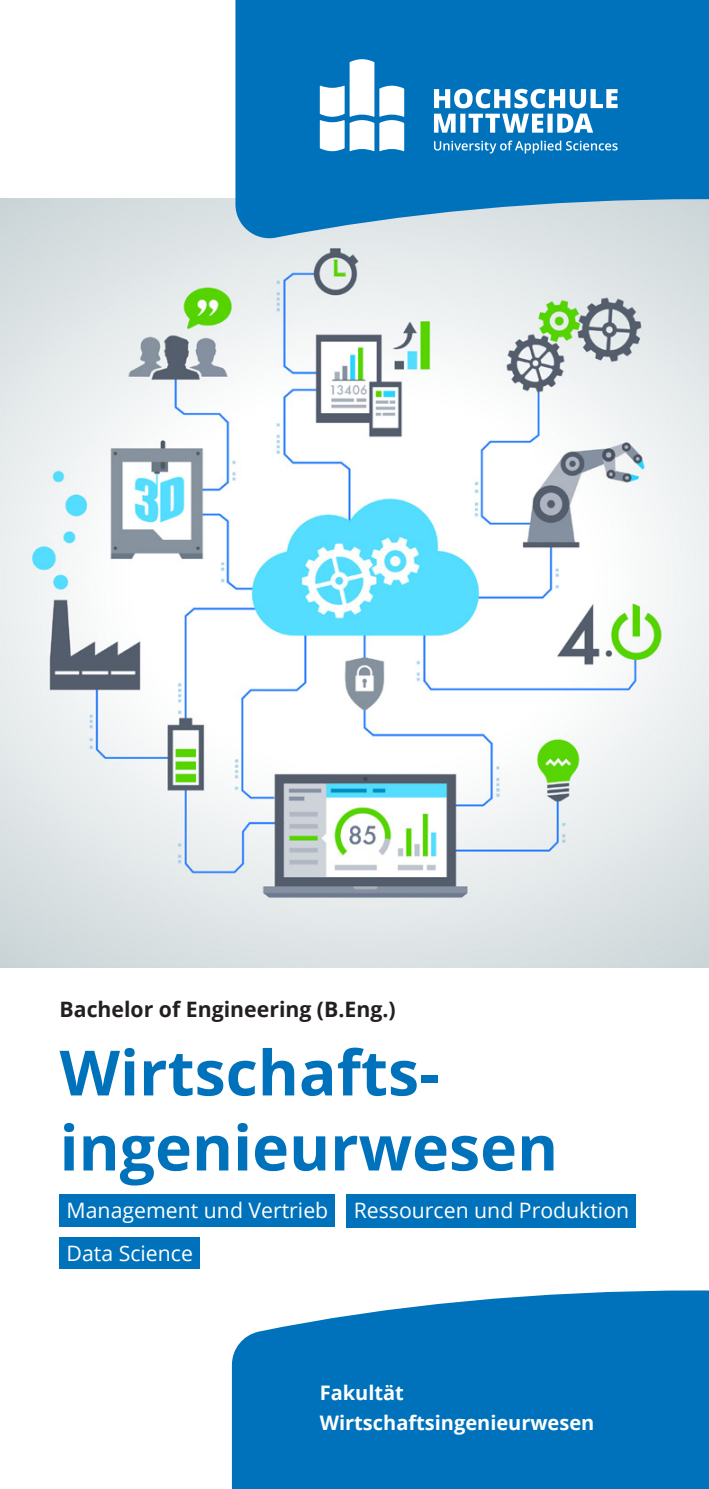
<style>
.page{position:relative;width:709px;height:1489px;background:#fff}
.page>*{position:absolute;margin:0;border:0;box-sizing:border-box;transform-origin:0 0}
.t1{font:700 62.5px/75px "Open Sans";color:#0072bc}
.t2{font:21.25px/43px "Open Sans";color:#fff}
.t3{font:700 21.25px "Open Sans";color:#231f20}
.t4{font:700 20px/30px "Open Sans";color:#fff}
</style>
<div class="page">
<img style="left:0;top:198px;width:709px;height:769px">
<svg style="left:235px;top:0;width:474px;height:238px;background:#1b80c0"></svg>
<svg style="left:232px;top:1290px;width:477px;height:198px;background:#137dc1"></svg>
<svg style="left:320px;top:59px;width:84px;height:92px"></svg>
<svg style="left:434px;top:89px;width:183px;height:19px"></svg>
<svg style="left:434px;top:114px;width:159px;height:19px"></svg>
<svg style="left:434px;top:140px;width:183px;height:13px;background:#3e94cc"></svg>
<div style="left:60px;top:1194px;width:275px;height:32px;background:#0072bc"></div>
<div style="left:346px;top:1194px;width:290px;height:33px;background:#0072bc"></div>
<div style="left:60px;top:1237px;width:140px;height:31px;background:#0072bc"></div>
<p class="t3" style="left:60px;top:994px;width:337px">Bachelor of Engineering (B.Eng.)</p>
<h1 class="t1" style="left:60px;top:1033px;width:500px">Wirtschafts&shy;ingenieurwesen</h1>
<p class="t2" style="left:67px;top:1188px;width:564px">Management und Vertrieb Ressourcen und Produktion<br>Data Science</p>
<p class="t4" style="left:320px;top:1376px;width:276px">Fakultät<br>Wirtschaftsingenieurwesen</p>
</div>
